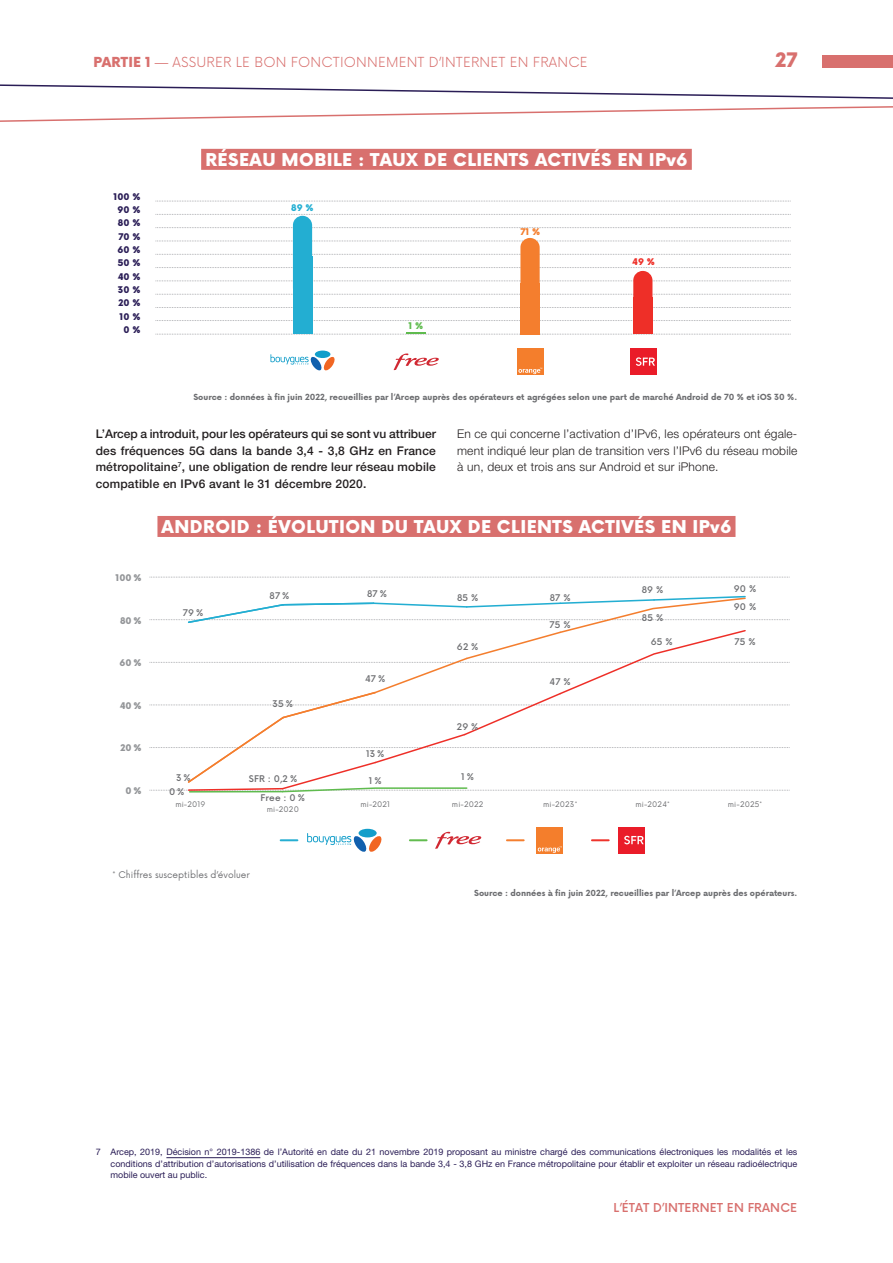
<style>
.page{position:relative;width:893px;height:1263px;background:#fff}
.page>*{position:absolute;margin:0;border:0;box-sizing:border-box;transform-origin:0 0}
.t1{font:900 19.5px "Now Alt";color:#d8706e}
.t2{font:900 17.25px "Now Alt";letter-spacing:.03em;color:#fff}
.t3{font:300 13.5px "Now Alt";letter-spacing:.015em;color:#d8706e}
.t4{font:500 12px/16.5px "Helvetica Neue LT Std";letter-spacing:.015em;color:#231f20;text-align:justify}
.t5{font:300 12px/16.5px "Helvetica Neue LT Std";letter-spacing:.015em;color:#231f20;text-align:justify}
.t6{font:500 12px "Now Alt";letter-spacing:.015em;color:#d8706e}
.t7{font:9px/11.2px "Helvetica Neue LT Std";color:#2a1d56;text-align:justify}
.t8{font:500 9px "Now Alt";letter-spacing:.015em;color:#6c6d70}
.t9{font:900 9px "Now Alt";color:#2a1d56}
.t10{font:9px "Now Alt";color:#6c6d70}
.t11{font:900 9px "Now Alt";color:#939598}
.t12{font:900 9px "Now Alt";color:#23aed2}
.t13{font:900 9px "Now Alt";color:#f47e2e}
.t14{font:900 9px "Now Alt";color:#ee2f28}
.t15{font:900 9px "Now Alt";color:#5fbb4e}
.t16{font:700 8.25px "Now Alt";letter-spacing:-.005em;color:#6c6d70}
.t17{font:7.5px "Now Alt";letter-spacing:.015em;color:#6c6d70}
.s1{font-weight:900}
</style>
<div class="page">
<svg style="left:0;top:84px;width:893px;height:38px"></svg>
<div style="left:201px;top:149px;width:491px;height:21px;background:#d8706e"></div>
<hr style="left:166px;top:1157px;width:94px;height:1px;background:#2a1d56">
<div style="left:157px;top:516px;width:578px;height:21px;background:#d8706e"></div>
<svg style="left:156px;top:201px;width:634px;height:1px"></svg>
<svg style="left:156px;top:320px;width:634px;height:1px"></svg>
<div style="left:293px;top:256px;width:19px;height:78px;background:#23aed2"></div>
<svg style="left:156px;top:333px;width:634px;height:2px"></svg>
<div style="left:521px;top:283px;width:19px;height:51px;background:#f47e2e"></div>
<div style="left:633px;top:297px;width:20px;height:37px;background:#ee2f28"></div>
<svg style="left:156px;top:214px;width:634px;height:97px"></svg>
<svg style="left:394px;top:353px;width:45px;height:17px"></svg>
<div style="left:315px;top:351px;width:15px;height:7px;background:#129eca;border-radius:50%"></div>
<svg style="left:270px;top:354px;width:65px;height:17px"></svg>
<div style="left:630px;top:349px;width:26px;height:26px;background:#ea1c29"></div>
<svg style="left:636px;top:357px;width:19px;height:9px"></svg>
<div style="left:517px;top:349px;width:26px;height:26px;background:#f47e2c"></div>
<svg style="left:518px;top:368px;width:24px;height:6px"></svg>
<svg style="left:150px;top:577px;width:639px;height:1px"></svg>
<svg style="left:150px;top:595px;width:639px;height:198px"></svg>
<svg style="left:281px;top:839px;width:16px;height:2px"></svg>
<svg style="left:507px;top:839px;width:17px;height:2px"></svg>
<svg style="left:592px;top:839px;width:17px;height:2px"></svg>
<svg style="left:410px;top:839px;width:17px;height:2px"></svg>
<svg style="left:435px;top:832px;width:46px;height:17px"></svg>
<div style="left:359px;top:829px;width:18px;height:8px;background:#129eca;border-radius:50%"></div>
<svg style="left:307px;top:833px;width:75px;height:19px"></svg>
<div style="left:618px;top:827px;width:27px;height:27px;background:#ea1c29"></div>
<svg style="left:624px;top:836px;width:20px;height:8px"></svg>
<div style="left:536px;top:827px;width:27px;height:27px;background:#f47e2c"></div>
<svg style="left:538px;top:846px;width:24px;height:7px"></svg>
<div style="left:822px;top:55px;width:71px;height:12px;background:#d8706e"></div>
<h3 class="t3" style="left:94px;top:52px;width:495px"><span class="s1">PARTIE 1</span> — ASSURER LE BON FONCTIONNEMENT D’INTERNET EN FRANCE</h3>
<h1 class="t1" style="left:775px;top:46px;width:23px">27</h1>
<p class="t9" style="left:114px;top:190px;width:28px">100 %</p>
<p class="t9" style="left:118px;top:203px;width:24px">90 %</p>
<p class="t9" style="left:118px;top:217px;width:24px">80 %</p>
<p class="t9" style="left:118px;top:230px;width:23px">70 %</p>
<p class="t9" style="left:118px;top:243px;width:24px">60 %</p>
<p class="t9" style="left:118px;top:257px;width:24px">50 %</p>
<p class="t9" style="left:118px;top:270px;width:24px">40 %</p>
<p class="t9" style="left:118px;top:283px;width:24px">30 %</p>
<p class="t9" style="left:118px;top:296px;width:23px">20 %</p>
<p class="t9" style="left:120px;top:310px;width:22px">10 %</p>
<p class="t9" style="left:124px;top:323px;width:18px">0 %</p>
<h2 class="t2" style="left:205px;top:147px;width:484px">RÉSEAU MOBILE : TAUX DE CLIENTS ACTIVÉS EN IPv6</h2>
<p class="t12" style="left:291px;top:201px;width:24px">89 %</p>
<p class="t15" style="left:409px;top:320px;width:16px">1 %</p>
<p class="t13" style="left:520px;top:225px;width:21px">71 %</p>
<p class="t14" style="left:632px;top:255px;width:24px">49 %</p>
<p class="t16" style="left:193px;top:391px;width:605px">Source : données à fin juin 2022, recueillies par l’Arcep auprès des opérateurs et agrégées selon une part de marché Android de 70 % et iOS 30 %.</p>
<h3 class="t4" style="left:96px;top:425px;width:342px">L’Arcep a introduit, pour les opérateurs qui se sont vu attribuer des fréquences 5G dans la bande 3,4 - 3,8 GHz en France métropolitaine<sup>7</sup>, une obligation de rendre leur réseau mobile compatible en IPv6 avant le 31 décembre 2020.</h3>
<h3 class="t5" style="left:457px;top:425px;width:342px">En ce qui concerne l’activation d’IPv6, les opérateurs ont égale&shy;ment indiqué leur plan de transition vers l’IPv6 du réseau mobile à un, deux et trois ans sur Android et sur iPhone.</h3>
<h2 class="t2" style="left:162px;top:514px;width:571px">ANDROID : ÉVOLUTION DU TAUX DE CLIENTS ACTIVÉS EN IPv6</h2>
<p class="t11" style="left:116px;top:571px;width:28px">100 %</p>
<p class="t11" style="left:120px;top:614px;width:23px">80%</p>
<p class="t11" style="left:120px;top:656px;width:24px">60%</p>
<p class="t11" style="left:120px;top:699px;width:23px">40%</p>
<p class="t11" style="left:121px;top:741px;width:23px">20%</p>
<p class="t11" style="left:126px;top:784px;width:18px">0%</p>
<p class="t8" style="left:183px;top:605px;width:22px">79%</p>
<p class="t8" style="left:176px;top:771px;width:16px">3%</p>
<p class="t8" style="left:169px;top:784px;width:17px">0%</p>
<p class="t17" style="left:175px;top:798px;width:32px">mi-2019</p>
<p class="t8" style="left:270px;top:589px;width:21px">87%</p>
<p class="t8" style="left:367px;top:587px;width:21px">87%</p>
<p class="t8" style="left:273px;top:697px;width:22px">35%</p>
<p class="t8" style="left:249px;top:772px;width:50px">SFR : 0,2 %</p>
<p class="t8" style="left:365px;top:672px;width:22px">47%</p>
<p class="t8" style="left:366px;top:747px;width:20px">13%</p>
<p class="t8" style="left:369px;top:774px;width:14px">1%</p>
<p class="t8" style="left:457px;top:591px;width:23px">85 %</p>
<p class="t8" style="left:550px;top:591px;width:22px">87 %</p>
<p class="t8" style="left:457px;top:640px;width:23px">62 %</p>
<p class="t8" style="left:457px;top:720px;width:23px">29 %</p>
<p class="t8" style="left:461px;top:770px;width:14px">1%</p>
<p class="t8" style="left:550px;top:618px;width:23px">75 %</p>
<p class="t8" style="left:550px;top:675px;width:23px">47 %</p>
<p class="t8" style="left:642px;top:583px;width:23px">89 %</p>
<p class="t8" style="left:734px;top:582px;width:24px">90 %</p>
<p class="t8" style="left:642px;top:611px;width:23px">85 %</p>
<p class="t8" style="left:734px;top:599px;width:24px">90 %</p>
<p class="t8" style="left:651px;top:634px;width:23px">65 %</p>
<p class="t8" style="left:734px;top:634px;width:23px">75 %</p>
<p class="t8" style="left:261px;top:791px;width:46px">Free : 0 %</p>
<p class="t17" style="left:267px;top:803px;width:34px">mi-2020</p>
<p class="t17" style="left:360px;top:798px;width:31px">mi-2021</p>
<p class="t17" style="left:452px;top:798px;width:33px">mi-2022</p>
<p class="t17" style="left:543px;top:798px;width:36px">mi-2023*</p>
<p class="t17" style="left:635px;top:798px;width:36px">mi-2024*</p>
<p class="t17" style="left:728px;top:798px;width:36px">mi-2025*</p>
<p class="t10" style="left:113px;top:867px;width:139px">* Chiffres susceptibles d’évoluer</p>
<p class="t16" style="left:474px;top:887px;width:325px">Source : données à fin juin 2022, recueillies par l’Arcep auprès des opérateurs.</p>
<p class="t7" style="left:111px;top:1146px;width:688px;text-indent:-15px">7 Arcep, 2019, Décision n° 2019-1386 de l’Autorité en date du 21 novembre 2019 proposant au ministre chargé des communications électroniques les modalités et les conditions d’attribution d’autorisations d’utilisation de fréquences dans la bande 3,4 - 3,8 GHz en France métropolitaine pour établir et exploiter un réseau radioélectrique mobile ouvert au public.</p>
<h3 class="t6" style="left:614px;top:1198px;width:185px">L’ÉTAT D’INTERNET EN FRANCE</h3>
</div>
